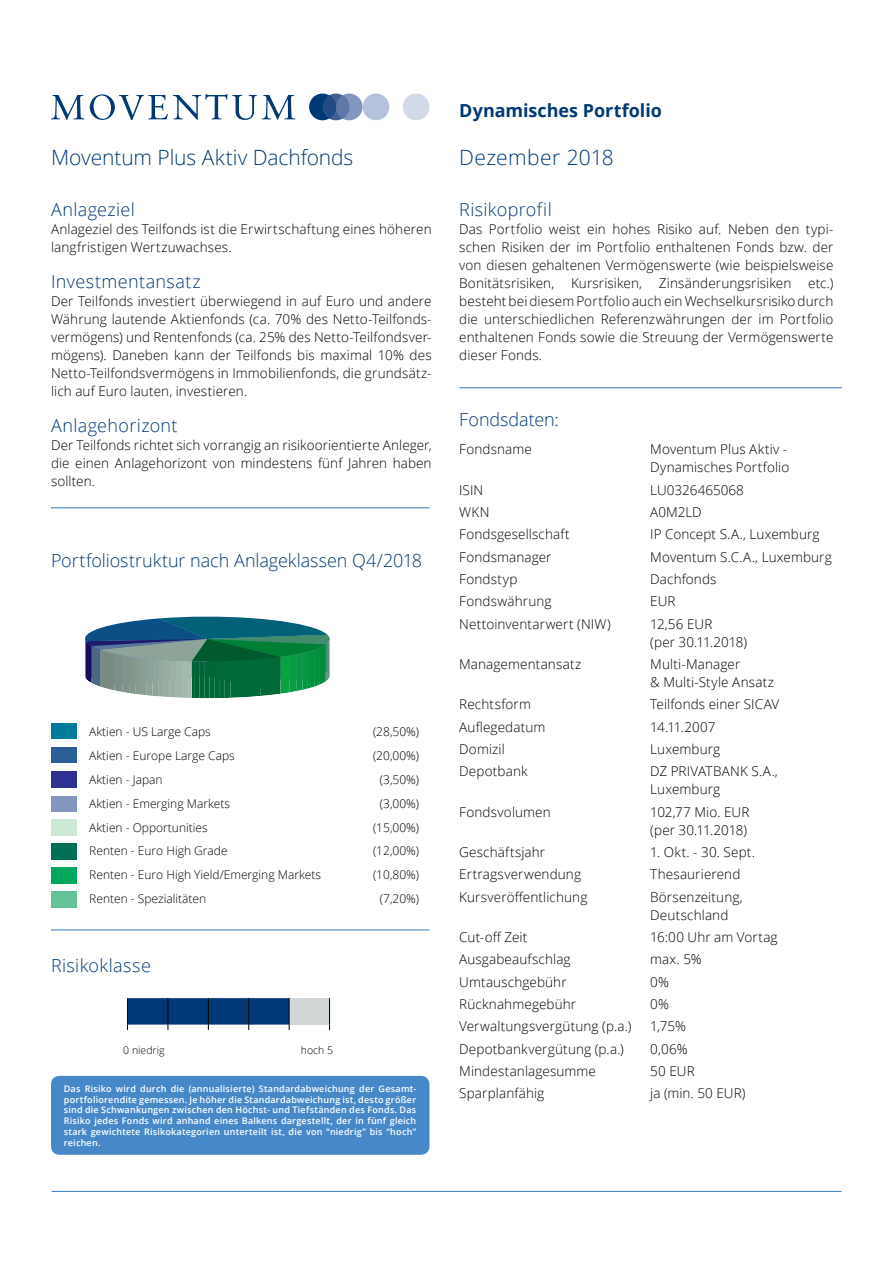
<style>
.page{position:relative;width:893px;height:1263px;background:#fff}
.page>*{position:absolute;margin:0;border:0;box-sizing:border-box;transform-origin:0 0}
.t1{font:300 21px "Open Sans";letter-spacing:-.005em;color:#003976}
.t2{font:300 21px "Open Sans";letter-spacing:.015em;color:#003976}
.t3{font:300 18px "Open Sans";letter-spacing:.015em;color:#003976}
.t4{font:300 18px "Open Sans";letter-spacing:-.005em;color:#003976}
.t5{font:700 18px "Open Sans";color:#003976}
.t6{font:300 13.5px/18px "Open Sans";letter-spacing:.01em;color:#000}
.t7{font:300 13.5px "Open Sans";letter-spacing:.03em;color:#000}
.t8{font:300 12px "Open Sans";color:#000}
.t9{font:300 10.5px "Open Sans";color:#000}
.t10{font:600 9px/10.8px "Open Sans";letter-spacing:.025em;color:#fff;text-align:justify}
</style>
<div class="page">
<div style="left:289px;top:998px;width:41px;height:26px;background:#d3d6d6"></div>
<svg style="left:127px;top:998px;width:163px;height:32px"></svg>
<svg style="left:329px;top:998px;width:1px;height:32px"></svg>
<div style="left:51px;top:723px;width:26px;height:16px;background:#007c9a"></div>
<div style="left:51px;top:747px;width:26px;height:16px;background:#2b5e97"></div>
<div style="left:51px;top:771px;width:26px;height:16px;background:#2e3092"></div>
<div style="left:51px;top:795px;width:26px;height:16px;background:#8296be"></div>
<div style="left:51px;top:819px;width:26px;height:16px;background:#cce7d3"></div>
<div style="left:51px;top:843px;width:26px;height:16px;background:#006f54"></div>
<div style="left:51px;top:867px;width:26px;height:16px;background:#00a65b"></div>
<div style="left:51px;top:891px;width:26px;height:16px;background:#64c298"></div>
<div style="left:51px;top:1076px;width:378px;height:79px;background:#4789c8;border-radius:9px"></div>
<hr style="left:52px;top:1191px;width:789px;height:1px;background:#4789c8">
<hr style="left:51px;top:507px;width:378px;height:1px;background:#4789c8">
<hr style="left:51px;top:929px;width:378px;height:1px;background:#4789c8">
<hr style="left:459px;top:387px;width:383px;height:1px;background:#4789c8">
<svg style="left:51px;top:95px;width:33px;height:25px"></svg>
<svg style="left:90px;top:94px;width:205px;height:26px"></svg>
<div style="left:336px;top:94px;width:27px;height:26px;background:#8296be;border-radius:50%"></div>
<div style="left:322px;top:94px;width:27px;height:26px;background:#445f94;border-radius:50%"></div>
<div style="left:363px;top:94px;width:26px;height:26px;background:#b4c2db;border-radius:50%"></div>
<div style="left:403px;top:94px;width:26px;height:26px;background:#d2d9e9;border-radius:50%"></div>
<div style="left:309px;top:94px;width:27px;height:26px;background:#003976;border-radius:50%"></div>
<div style="left:322px;top:95px;width:14px;height:24px;background:#224b85;border-radius:50%"></div>
<div style="left:336px;top:95px;width:13px;height:24px;background:#5f78a8;border-radius:50%"></div>
<svg style="left:85px;top:616px;width:245px;height:82px"></svg>
<h2 class="t5" style="left:459px;top:98px;width:204px">Dynamisches Portfolio</h2>
<h1 class="t1" style="left:51px;top:143px;width:304px">Moventum Plus Aktiv Dachfonds</h1>
<h1 class="t2" style="left:459px;top:143px;width:156px">Dezember 2018</h1>
<h2 class="t3" style="left:51px;top:197px;width:85px">Anlageziel</h2>
<p class="t6" style="left:51px;top:220px;width:382px">Anlageziel des Teilfonds ist die Erwirtschaftung eines höheren langfristigen Wertzuwachses.</p>
<h2 class="t3" style="left:51px;top:269px;width:151px">Investmentansatz</h2>
<p class="t6" style="left:51px;top:292px;width:382px;text-align:justify">Der Teilfonds investiert überwiegend in auf Euro und andere Währung lautende Aktienfonds (ca. 70% des Netto-Teilfonds&shy;vermögens) und Rentenfonds (ca. 25% des Netto-Teilfondsver&shy;mögens). Daneben kann der Teilfonds bis maximal 10% des Netto-Teilfondsvermögens in Immobilienfonds, die grundsätz&shy;lich auf Euro lauten, investieren.</p>
<h2 class="t3" style="left:51px;top:413px;width:128px">Anlagehorizont</h2>
<p class="t6" style="left:51px;top:436px;width:382px;text-align:justify">Der Teilfonds richtet sich vorrangig an risikoorientierte Anleger, die einen Anlagehorizont von mindestens fünf Jahren haben sollten.</p>
<h2 class="t4" style="left:51px;top:548px;width:373px">Portfoliostruktur nach Anlageklassen Q4/2018</h2>
<p class="t8" style="left:89px;top:724px;width:123px">Aktien - US Large Caps</p>
<p class="t8" style="left:373px;top:724px;width:48px">(28,50%)</p>
<p class="t8" style="left:89px;top:748px;width:147px">Aktien - Europe Large Caps</p>
<p class="t8" style="left:373px;top:748px;width:48px">(20,00%)</p>
<p class="t8" style="left:89px;top:771px;width:75px">Aktien - Japan</p>
<p class="t8" style="left:380px;top:771px;width:41px">(3,50%)</p>
<p class="t8" style="left:89px;top:795px;width:142px">Aktien - Emerging Markets</p>
<p class="t8" style="left:380px;top:795px;width:41px">(3,00%)</p>
<p class="t8" style="left:89px;top:819px;width:120px">Aktien - Opportunities</p>
<p class="t8" style="left:373px;top:819px;width:48px">(15,00%)</p>
<p class="t8" style="left:89px;top:843px;width:140px">Renten - Euro High Grade</p>
<p class="t8" style="left:373px;top:843px;width:48px">(12,00%)</p>
<p class="t8" style="left:89px;top:867px;width:233px">Renten - Euro High Yield/Emerging Markets</p>
<p class="t8" style="left:373px;top:867px;width:48px">(10,80%)</p>
<p class="t8" style="left:89px;top:890px;width:118px">Renten - Spezialitäten</p>
<p class="t8" style="left:380px;top:890px;width:41px">(7,20%)</p>
<h2 class="t3" style="left:51px;top:953px;width:101px">Risikoklasse</h2>
<p class="t9" style="left:123px;top:1042px;width:43px">0 niedrig</p>
<p class="t9" style="left:301px;top:1042px;width:34px">hoch 5</p>
<p class="t10" style="left:64px;top:1083px;width:354px">Das Risiko wird durch die (annualisierte) Standardabweichung der Gesamt&shy;portfoliorendite gemessen. Je höher die Standardabweichung ist, desto größer sind die Schwankungen zwischen den Höchst- und Tiefständen des Fonds. Das Risiko jedes Fonds wird anhand eines Balkens dargestellt, der in fünf gleich stark gewichtete Risikokategorien unterteilt ist, die von “niedrig” bis “hoch” reichen.</p>
<h2 class="t3" style="left:459px;top:197px;width:94px">Risikoprofil</h2>
<p class="t6" style="left:459px;top:220px;width:376px;text-align:justify">Das Portfolio weist ein hohes Risiko auf. Neben den typi&shy;schen Risiken der im Portfolio enthaltenen Fonds bzw. der von diesen gehaltenen Vermögenswerte (wie beispielsweise Bonitätsrisiken, Kursrisiken, Zinsänderungsrisiken etc.) besteht bei diesem Portfolio auch ein Wechselkursrisiko durch die unterschiedlichen Referenzwährungen der im Portfolio enthaltenen Fonds sowie die Streuung der Vermögenswerte dieser Fonds.</p>
<h2 class="t4" style="left:459px;top:407px;width:101px">Fondsdaten:</h2>
<p class="t6" style="left:459px;top:440px;width:74px">Fondsname</p>
<p class="t6" style="left:650px;top:440px;width:141px">Moventum Plus Aktiv -<br>Dynamisches Portfolio</p>
<p class="t6" style="left:459px;top:480px;width:26px">ISIN</p>
<p class="t6" style="left:650px;top:480px;width:95px">LU0326465068</p>
<p class="t6" style="left:459px;top:503px;width:32px">WKN</p>
<p class="t6" style="left:650px;top:503px;width:53px">A0M2LD</p>
<p class="t6" style="left:459px;top:525px;width:112px">Fondsgesellschaft</p>
<p class="t6" style="left:650px;top:525px;width:171px">IP Concept S.A., Luxemburg</p>
<p class="t6" style="left:459px;top:547px;width:94px">Fondsmanager</p>
<p class="t6" style="left:650px;top:547px;width:183px">Moventum S.C.A., Luxemburg</p>
<p class="t7" style="left:459px;top:570px;width:60px">Fondstyp</p>
<p class="t6" style="left:650px;top:570px;width:68px">Dachfonds</p>
<p class="t6" style="left:459px;top:592px;width:94px">Fondswährung</p>
<p class="t6" style="left:650px;top:592px;width:27px">EUR</p>
<p class="t6" style="left:459px;top:614px;width:153px">Nettoinventarwert (NIW)</p>
<p class="t6" style="left:650px;top:614px;width:98px">12,56 EUR<br>(per 30.11.2018)</p>
<p class="t6" style="left:459px;top:655px;width:124px">Managementansatz</p>
<p class="t6" style="left:650px;top:655px;width:125px">Multi-Manager<br>&amp; Multi-Style Ansatz</p>
<p class="t6" style="left:459px;top:695px;width:73px">Rechtsform</p>
<p class="t6" style="left:650px;top:695px;width:131px">Teilfonds einer SICAV</p>
<p class="t6" style="left:459px;top:717px;width:88px">Auflegedatum</p>
<p class="t6" style="left:650px;top:717px;width:67px">14.11.2007</p>
<p class="t6" style="left:459px;top:740px;width:47px">Domizil</p>
<p class="t6" style="left:650px;top:740px;width:72px">Luxemburg</p>
<p class="t6" style="left:459px;top:762px;width:70px">Depotbank</p>
<p class="t6" style="left:650px;top:762px;width:129px">DZ PRIVATBANK S.A.,<br>Luxemburg</p>
<p class="t6" style="left:459px;top:802px;width:93px">Fondsvolumen</p>
<p class="t6" style="left:650px;top:802px;width:101px">102,77 Mio. EUR (per 30.11.2018)</p>
<p class="t6" style="left:459px;top:843px;width:87px">Geschäftsjahr</p>
<p class="t6" style="left:650px;top:843px;width:106px">1. Okt. - 30. Sept.</p>
<p class="t6" style="left:459px;top:865px;width:123px">Ertragsverwendung</p>
<p class="t6" style="left:650px;top:865px;width:92px">Thesaurierend</p>
<p class="t6" style="left:459px;top:887px;width:130px">Kursveröffentlichung</p>
<p class="t6" style="left:650px;top:887px;width:94px">Börsenzeitung,<br>Deutschland</p>
<p class="t6" style="left:459px;top:928px;width:70px">Cut-off Zeit</p>
<p class="t6" style="left:650px;top:928px;width:129px">16:00 Uhr am Vortag</p>
<p class="t6" style="left:459px;top:950px;width:113px">Ausgabeaufschlag</p>
<p class="t6" style="left:650px;top:950px;width:53px">max. 5%</p>
<p class="t6" style="left:459px;top:972px;width:109px">Umtauschgebühr</p>
<p class="t6" style="left:650px;top:972px;width:20px">0%</p>
<p class="t6" style="left:459px;top:995px;width:118px">Rücknahmegebühr</p>
<p class="t6" style="left:650px;top:995px;width:20px">0%</p>
<p class="t6" style="left:459px;top:1017px;width:174px">Verwaltungsvergütung (p.a.)</p>
<p class="t6" style="left:650px;top:1017px;width:37px">1,75%</p>
<p class="t6" style="left:459px;top:1039px;width:166px">Depotbankvergütung (p.a.)</p>
<p class="t6" style="left:650px;top:1039px;width:39px">0,06%</p>
<p class="t6" style="left:459px;top:1062px;width:138px">Mindestanlagesumme</p>
<p class="t6" style="left:650px;top:1062px;width:46px">50 EUR</p>
<p class="t6" style="left:459px;top:1084px;width:87px">Sparplanfähig</p>
<p class="t6" style="left:650px;top:1084px;width:97px">ja (min. 50 EUR)</p>
</div>
